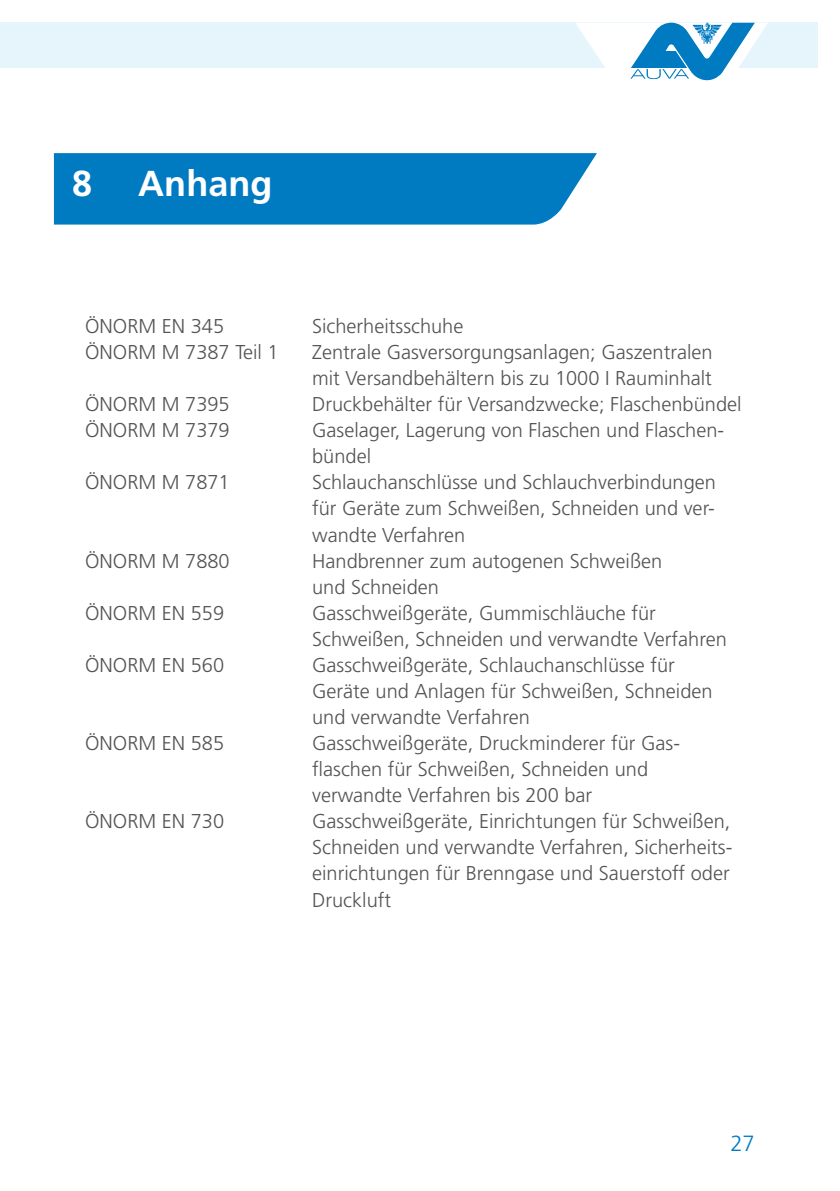
<style>
.page{position:relative;width:840px;height:1191px;background:#fff}
.page>*{position:absolute;margin:0;border:0;box-sizing:border-box;transform-origin:0 0}
.t1{font:700 36px "Frutiger LT Std";color:#fff}
.t2{font:300 22px "Frutiger LT Std";color:#007bc2}
.t3{font:300 20px/26px "Frutiger LT Std";color:#535355}
</style>
<div class="page">
<div style="left:0;top:23px;width:816px;height:45px;background:#e6f5fc"></div>
<svg style="left:576px;top:23px;width:191px;height:58px"></svg>
<svg style="left:54px;top:153px;width:542px;height:72px"></svg>
<h1 class="t1" style="left:72px;top:163px;width:22px">8</h1>
<h1 class="t1" style="left:138px;top:163px;width:135px">Anhang</h1>
<p class="t3" style="left:85px;top:313px;width:140px">ÖNORM EN 345</p>
<p class="t3" style="left:312px;top:313px;width:153px">Sicherheitsschuhe</p>
<p class="t3" style="left:85px;top:339px;width:195px">ÖNORM M 7387 Teil 1</p>
<p class="t3" style="left:312px;top:339px;width:402px">Zentrale Gasversorgungsanlagen; Gaszentralen mit Versandbehältern bis zu 1000 I Rauminhalt</p>
<p class="t3" style="left:85px;top:391px;width:146px">ÖNORM M 7395</p>
<p class="t3" style="left:312px;top:391px;width:430px">Druckbehälter für Versandzwecke; Flaschenbündel</p>
<p class="t3" style="left:85px;top:417px;width:146px">ÖNORM M 7379</p>
<p class="t3" style="left:312px;top:417px;width:413px">Gaselager, Lagerung von Flaschen und Flaschen&shy;bündel</p>
<p class="t3" style="left:85px;top:470px;width:146px">ÖNORM M 7871</p>
<p class="t3" style="left:312px;top:470px;width:405px;text-align:justify">Schlauchanschlüsse und Schlauchverbindungen für Geräte zum Schweißen, Schneiden und ver&shy;wandte Verfahren</p>
<p class="t3" style="left:85px;top:548px;width:146px">ÖNORM M 7880</p>
<p class="t3" style="left:312px;top:548px;width:351px">Handbrenner zum autogenen Schweißen und Schneiden</p>
<p class="t3" style="left:85px;top:600px;width:140px">ÖNORM EN 559</p>
<p class="t3" style="left:312px;top:600px;width:416px">Gasschweißgeräte, Gummischläuche für<br>Schweißen, Schneiden und verwandte Verfahren</p>
<p class="t3" style="left:85px;top:652px;width:140px">ÖNORM EN 560</p>
<p class="t3" style="left:312px;top:652px;width:402px">Gasschweißgeräte, Schlauchanschlüsse für<br>Geräte und Anlagen für Schweißen, Schneiden und verwandte Verfahren</p>
<p class="t3" style="left:85px;top:730px;width:140px">ÖNORM EN 585</p>
<p class="t3" style="left:312px;top:730px;width:369px">Gasschweißgeräte, Druckminderer für Gas&shy;flaschen für Schweißen, Schneiden und verwandte Verfahren bis 200 bar</p>
<p class="t3" style="left:85px;top:808px;width:140px">ÖNORM EN 730</p>
<p class="t3" style="left:312px;top:808px;width:421px">Gasschweißgeräte, Einrichtungen für Schweißen, Schneiden und verwandte Verfahren, Sicherheits&shy;einrichtungen für Brenngase und Sauerstoff oder Druckluft</p>
<p class="t2" style="left:730px;top:1131px;width:26px">27</p>
</div>
